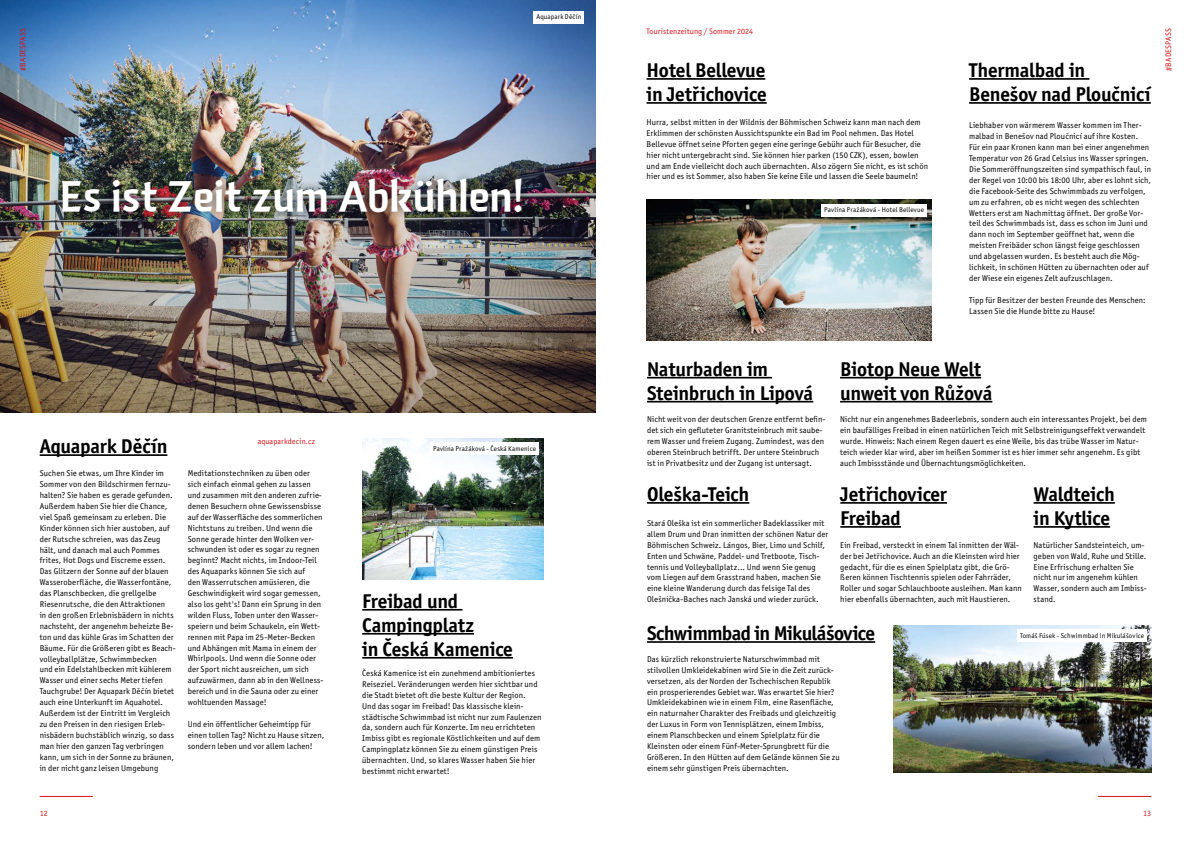
<style>
.page{position:relative;width:1191px;height:842px;background:#fff}
.page>*{position:absolute;margin:0;border:0;box-sizing:border-box;transform-origin:0 0}
.t1{font:500 42.4px "Skog Sans";letter-spacing:-.015em;color:#fff}
.t2{font:700 20px/24px "Officina Sans Itc TOT";letter-spacing:-.01em;color:#000}
.t3{font:700 20px "Officina Sans Itc TOT";letter-spacing:-.03em;color:#000}
.t4{font:8.5px/10.9px "Officina Sans Itc TOT";letter-spacing:.015em;color:#000}
.t5{font:8px "Officina Sans Itc TOT";letter-spacing:.015em;color:#d61217}
.t6{font:7px "Officina Sans Itc TOT";letter-spacing:.025em;color:#000}
</style>
<div class="page">
<hr style="left:40px;top:796px;width:53px;height:1px;background:#d61217">
<hr style="left:1098px;top:796px;width:53px;height:1px;background:#d61217">
<img style="left:0;top:0;width:595px;height:26px">
<img style="left:0;top:26px;width:595px;height:386px">
<div style="left:54px;top:170px;width:476px;height:52px;background:#000;opacity:.55"></div>
<div style="left:533px;top:11px;width:51px;height:13px;background:#fff"></div>
<hr style="left:40px;top:454px;width:127px;height:2px;background:#000">
<hr style="left:969px;top:78px;width:120px;height:2px;background:#000">
<hr style="left:969px;top:102px;width:181px;height:2px;background:#000">
<hr style="left:646px;top:78px;width:119px;height:2px;background:#000">
<hr style="left:646px;top:102px;width:120px;height:2px;background:#000">
<hr style="left:840px;top:377px;width:141px;height:1px;background:#000">
<hr style="left:840px;top:401px;width:152px;height:1px;background:#000">
<hr style="left:647px;top:377px;width:125px;height:1px;background:#000">
<hr style="left:647px;top:401px;width:166px;height:1px;background:#000">
<hr style="left:647px;top:641px;width:228px;height:2px;background:#000">
<hr style="left:647px;top:502px;width:102px;height:2px;background:#000">
<hr style="left:840px;top:502px;width:107px;height:2px;background:#000">
<hr style="left:840px;top:526px;width:61px;height:2px;background:#000">
<hr style="left:1033px;top:502px;width:81px;height:2px;background:#000">
<hr style="left:1033px;top:526px;width:77px;height:2px;background:#000">
<hr style="left:362px;top:609px;width:100px;height:2px;background:#000">
<hr style="left:362px;top:633px;width:112px;height:2px;background:#000">
<hr style="left:362px;top:657px;width:151px;height:2px;background:#000">
<img style="left:646px;top:200px;width:285px;height:140px">
<img style="left:893px;top:625px;width:258px;height:147px">
<img style="left:362px;top:439px;width:181px;height:140px">
<div style="left:430px;top:443px;width:109px;height:12px;background:#fff"></div>
<div style="left:1017px;top:630px;width:130px;height:12px;background:#fff"></div>
<div style="left:821px;top:204px;width:106px;height:12px;background:#fff"></div>
<p class="t6" style="left:536px;top:13px;width:46px">Aquapark Děčín</p>
<p class="t5" style="left:646px;top:27px;width:108px">Touristenzeitung / Sommer 2024</p>
<p class="t5" style="left:18px;top:71px;width:44px;rotate:-90deg">#BADESPASS</p>
<p class="t5" style="left:1164px;top:71px;width:44px;rotate:-90deg">#BADESPASS</p>
<h2 class="t2" style="left:646px;top:58px;width:122px">Hotel Bellevue in Jetřichovice</h2>
<h2 class="t2" style="left:969px;top:58px;width:183px">Thermalbad in<br>Benešov nad Ploučnicí</h2>
<h1 class="t1" style="left:60px;top:161px;width:466px">Es ist Zeit zum Abkühlen!</h1>
<h2 class="t2" style="left:40px;top:434px;width:129px">Aquapark Děčín</h2>
<p class="t5" style="left:258px;top:437px;width:59px">aquaparkdecin.cz</p>
<p class="t4" style="left:40px;top:468px;width:137px">Suchen Sie etwas, um Ihre Kinder im Sommer von den Bildschirmen fernzu&shy;halten? Sie haben es gerade gefunden.<br>Außerdem haben Sie hier die Chance, viel Spaß gemeinsam zu erleben. Die Kinder können sich hier austoben, auf der Rutsche schreien, was das Zeug hält, und danach mal auch Pommes frites, Hot Dogs und Eiscreme essen.<br>Das Glitzern der Sonne auf der blauen Wasseroberfläche, die Wasserfontäne, das Planschbecken, die grellgelbe Riesenrutsche, die den Attraktionen<br>in den großen Erlebnisbädern in nichts nachsteht, der angenehm beheizte Be&shy;ton und das kühle Gras im Schatten der Bäume. Für die Größeren gibt es Beach&shy;volleyballplätze, Schwimmbecken<br>und ein Edelstahlbecken mit kühlerem Wasser und einer sechs Meter tiefen Tauchgrube! Der Aquapark Děčín bietet auch eine Unterkunft im Aquahotel.<br>Außerdem ist der Eintritt im Vergleich zu den Preisen in den riesigen Erleb&shy;nisbädern buchstäblich winzig, so dass man hier den ganzen Tag verbringen kann, um sich in der Sonne zu bräunen, in der nicht ganz leisen Umgebung</p>
<p class="t4" style="left:188px;top:468px;width:137px">Meditationstechniken zu üben oder sich einfach einmal gehen zu lassen und zusammen mit den anderen zufrie&shy;denen Besuchern ohne Gewissensbisse auf der Wasserfläche des sommerlichen Nichtstuns zu treiben. Und wenn die Sonne gerade hinter den Wolken ver&shy;schwunden ist oder es sogar zu regnen beginnt? Macht nichts, im Indoor-Teil des Aquaparks können Sie sich auf<br>den Wasserrutschen amüsieren, die Geschwindigkeit wird sogar gemessen, also los geht's! Dann ein Sprung in den wilden Fluss, Toben unter den Wasser&shy;speiern und beim Schaukeln, ein Wett&shy;rennen mit Papa im 25-Meter-Becken und Abhängen mit Mama in einem der Whirlpools. Und wenn die Sonne oder der Sport nicht ausreichen, um sich aufzuwärmen, dann ab in den Wellness&shy;bereich und in die Sauna oder zu einer wohltuenden Massage!</p>
<p class="t4" style="left:188px;top:719px;width:138px">Und ein öffentlicher Geheimtipp für einen tollen Tag? Nicht zu Hause sitzen, sondern leben und vor allem lachen!</p>
<p class="t6" style="left:433px;top:444px;width:104px">Pavlína Pražáková - Česká Kamenice</p>
<h2 class="t2" style="left:362px;top:589px;width:152px">Freibad und<br>Campingplatz<br>in Česká Kamenice</h2>
<p class="t4" style="left:362px;top:668px;width:181px">Česká Kamenice ist ein zunehmend ambitioniertes Reiseziel. Veränderungen werden hier sichtbar und die Stadt bietet oft die beste Kultur der Region.<br>Und das sogar im Freibad! Das klassische klein&shy;städtische Schwimmbad ist nicht nur zum Faulenzen da, sondern auch für Konzerte. Im neu errichteten Imbiss gibt es regionale Köstlichkeiten und auf dem Campingplatz können Sie zu einem günstigen Preis übernachten. Und, so klares Wasser haben Sie hier bestimmt nicht erwartet!</p>
<p class="t4" style="left:646px;top:117px;width:283px">Hurra, selbst mitten in der Wildnis der Böhmischen Schweiz kann man nach dem Erklimmen der schönsten Aussichtspunkte ein Bad im Pool nehmen. Das Hotel Bellevue öffnet seine Pforten gegen eine geringe Gebühr auch für Besucher, die hier nicht untergebracht sind. Sie können hier parken (150 CZK), essen, bowlen und am Ende vielleicht doch auch übernachten. Also zögern Sie nicht, es ist schön hier und es ist Sommer, also haben Sie keine Eile und lassen die Seele baumeln!</p>
<p class="t6" style="left:824px;top:205px;width:101px">Pavlína Pražáková - Hotel Bellevue</p>
<p class="t4" style="left:969px;top:120px;width:183px">Liebhaber von wärmerem Wasser kommen im Ther&shy;malbad in Benešov nad Ploučnicí auf ihre Kosten.<br>Für ein paar Kronen kann man bei einer angenehmen Temperatur von 26 Grad Celsius ins Wasser springen.<br>Die Sommeröffnungszeiten sind sympathisch faul, in der Regel von 10:00 bis 18:00 Uhr, aber es lohnt sich, die Facebook-Seite des Schwimmbads zu verfolgen, um zu erfahren, ob es nicht wegen des schlechten Wetters erst am Nachmittag öffnet. Der große Vor&shy;teil des Schwimmbads ist, dass es schon im Juni und dann noch im September geöffnet hat, wenn die meisten Freibäder schon längst feige geschlossen und abgelassen wurden. Es besteht auch die Mög&shy;lichkeit, in schönen Hütten zu übernachten oder auf der Wiese ein eigenes Zelt aufzuschlagen.</p>
<p class="t4" style="left:969px;top:294px;width:178px">Tipp für Besitzer der besten Freunde des Menschen:<br>Lassen Sie die Hunde bitte zu Hause!</p>
<h2 class="t2" style="left:647px;top:357px;width:168px">Naturbaden im<br>Steinbruch in Lipová</h2>
<p class="t4" style="left:647px;top:414px;width:180px">Nicht weit von der deutschen Grenze entfernt befin&shy;det sich ein gefluteter Granitsteinbruch mit saube&shy;rem Wasser und freiem Zugang. Zumindest, was den oberen Steinbruch betrifft. Der untere Steinbruch ist in Privatbesitz und der Zugang ist untersagt.</p>
<h2 class="t2" style="left:840px;top:357px;width:154px">Biotop Neue Welt unweit von Růžová</h2>
<p class="t4" style="left:840px;top:414px;width:308px">Nicht nur ein angenehmes Badeerlebnis, sondern auch ein interessantes Projekt, bei dem ein baufälliges Freibad in einen natürlichen Teich mit Selbstreinigungseffekt verwandelt wurde. Hinweis: Nach einem Regen dauert es eine Weile, bis das trübe Wasser im Natur&shy;teich wieder klar wird, aber im heißen Sommer ist es hier immer sehr angenehm. Es gibt auch Imbissstände und Übernachtungsmöglichkeiten.</p>
<h2 class="t2" style="left:647px;top:482px;width:104px">Oleška-Teich</h2>
<h2 class="t2" style="left:840px;top:482px;width:108px">Jetřichovicer<br>Freibad</h2>
<h2 class="t2" style="left:1033px;top:482px;width:83px">Waldteich in Kytlice</h2>
<p class="t4" style="left:647px;top:518px;width:183px">Stará Oleška ist ein sommerlicher Badeklassiker mit allem Drum und Dran inmitten der schönen Natur der Böhmischen Schweiz. Lángos, Bier, Limo und Schilf, Enten und Schwäne, Paddel- und Tretboote, Tisch&shy;tennis und Volleyballplatz... Und wenn Sie genug vom Liegen auf dem Grasstrand haben, machen Sie eine kleine Wanderung durch das felsige Tal des Olešnička-Baches nach Janská und wieder zurück.</p>
<p class="t4" style="left:840px;top:539px;width:183px">Ein Freibad, versteckt in einem Tal inmitten der Wäl&shy;der bei Jetřichovice. Auch an die Kleinsten wird hier gedacht, für die es einen Spielplatz gibt, die Grö&shy;ßeren können Tischtennis spielen oder Fahrräder, Roller und sogar Schlauchboote ausleihen. Man kann hier ebenfalls übernachten, auch mit Haustieren.</p>
<p class="t4" style="left:1033px;top:539px;width:115px">Natürlicher Sandsteinteich, um&shy;geben von Wald, Ruhe und Stille.<br>Eine Erfrischung erhalten Sie nicht nur im angenehm kühlen<br>Wasser, sondern auch am Imbiss&shy;stand.</p>
<h2 class="t3" style="left:647px;top:621px;width:230px">Schwimmbad in Mikulášovice</h2>
<p class="t6" style="left:1020px;top:631px;width:126px">Tomáš Fúsek - Schwimmbad in Mikulášovice</p>
<p class="t4" style="left:647px;top:654px;width:194px">Das kürzlich rekonstruierte Naturschwimmbad mit stilvollen Umkleidekabinen wird Sie in die Zeit zurück&shy;versetzen, als der Norden der Tschechischen Republik ein prosperierendes Gebiet war. Was erwartet Sie hier?<br>Umkleidekabinen wie in einem Film, eine Rasenfläche, ein naturnaher Charakter des Freibads und gleichzeitig der Luxus in Form von Tennisplätzen, einem Imbiss, einem Planschbecken und einem Spielplatz für die Kleinsten oder einem Fünf-Meter-Sprungbrett für die Größeren. In den Hütten auf dem Gelände können Sie zu einem sehr günstigen Preis übernachten.</p>
<p class="t5" style="left:40px;top:808px;width:9px">12</p>
<p class="t5" style="left:1143px;top:808px;width:10px">13</p>
</div>
